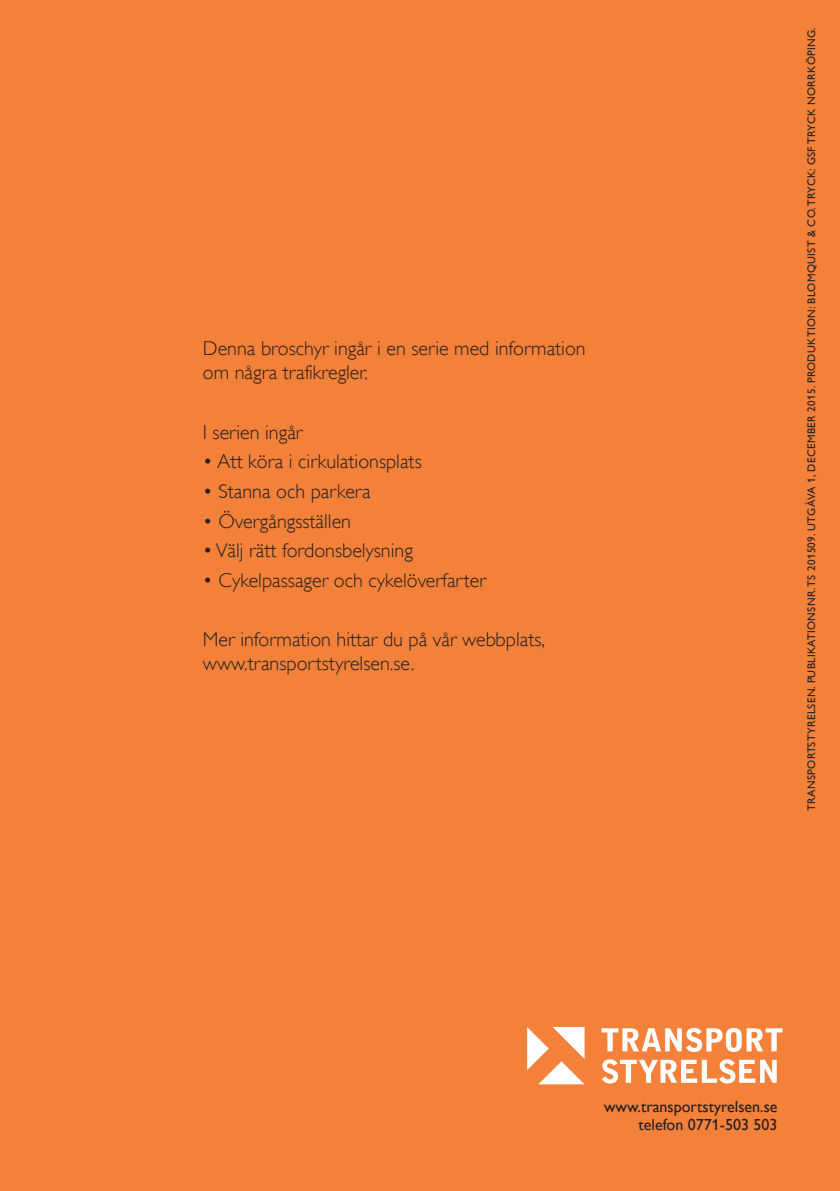
<style>
.page{position:relative;width:840px;height:1191px;background:#fff}
.page>*{position:absolute;margin:0;border:0;box-sizing:border-box;transform-origin:0 0}
._6_Inforuta_bröd{font:300 20px/24px "Gill Alt One";color:#231f20}
.t1{font:16px "Gill Alt One";color:#231f20}
.t2{font:11px "Gill Alt One";letter-spacing:.03em;color:#231f20}
</style>
<div class="page">
<div style="left:0;top:0;width:839px;height:1191px;background:#f3813a"></div>
<svg style="left:527px;top:1027px;width:57px;height:57px"></svg>
<svg style="left:601px;top:1027px;width:181px;height:25px"></svg>
<svg style="left:602px;top:1059px;width:174px;height:24px"></svg>
<p class="_6_Inforuta_bröd" style="left:203px;top:336px;width:384px">Denna broschyr ingår i en serie med information om några trafikregler.</p>
<p class="_6_Inforuta_bröd" style="left:203px;top:420px;width:101px">I serien ingår</p>
<p class="_6_Inforuta_bröd" style="left:203px;top:449px;width:220px">• Att köra i cirkulationsplats</p>
<p class="_6_Inforuta_bröd" style="left:203px;top:479px;width:169px">• Stanna och parkera</p>
<p class="_6_Inforuta_bröd" style="left:203px;top:509px;width:150px">• Övergångsställen</p>
<p class="_6_Inforuta_bröd" style="left:203px;top:538px;width:211px">• Välj rätt fordonsbelysning</p>
<p class="_6_Inforuta_bröd" style="left:203px;top:568px;width:284px">• Cykelpassager och cykelöverfarter</p>
<p class="_6_Inforuta_bröd" style="left:203px;top:627px;width:343px">Mer information hittar du på vår webbplats, www.transportstyrelsen.se.</p>
<p class="t2" style="left:804px;top:810px;width:785px;rotate:-90deg">TRANSPORTSTYRELSEN. PUBLIKATIONSNR. TS 201509. UTGÅVA 1, DECEMBER 2015. PRODUKTION: BLOMQUIST &amp; CO. TRYCK: GSF TRYCK NORRKÖPING.</p>
<p class="t1" style="left:603px;top:1097px;width:175px">www.transportstyrelsen.se</p>
<p class="t1" style="left:638px;top:1115px;width:140px">telefon 0771-503 503</p>
</div>
